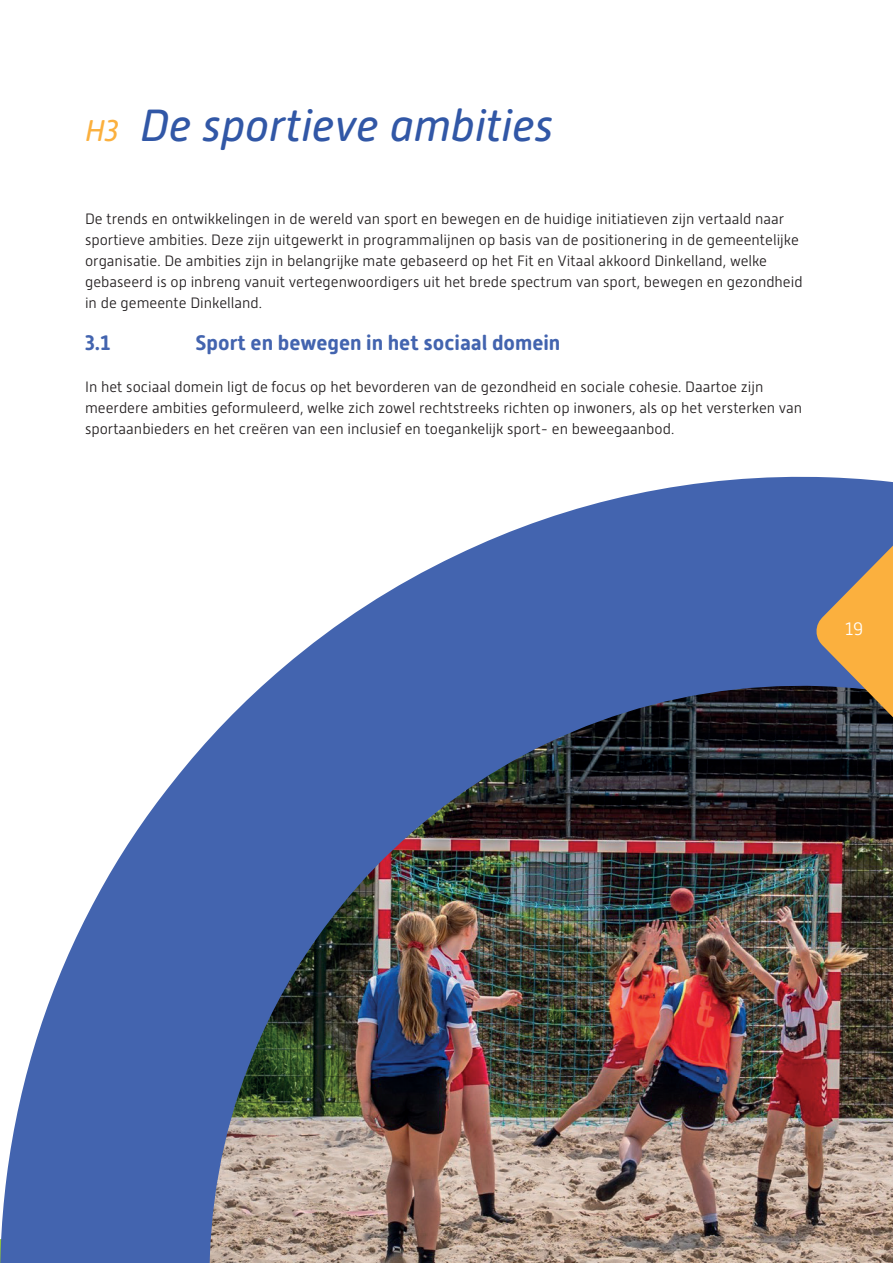
<style>
.page{position:relative;width:893px;height:1263px;background:#fff}
.page>*{position:absolute;margin:0;border:0;box-sizing:border-box;transform-origin:0 0}
.t1{font:italic 45px "Alwyn New Rounded";color:#3157a6}
.t2{font:700 21px "Alwyn New Rounded";color:#4364af}
.t3{font:300 18px "Alwyn New";color:#fff}
.t4{font:300 15px/21px "Alwyn New";color:#231f20}
.s1{font-size:30px;color:#fbb03e}
</style>
<div class="page">
<img style="left:0;top:477px;width:893px;height:786px">
<svg style="left:782px;top:476px;width:111px;height:314px;background:#61616e"></svg>
<h1 class="t1" style="left:85px;top:100px;width:470px"><span class="s1">H3</span> De sportieve ambities</h1>
<p class="t4" style="left:85px;top:208px;width:719px">De trends en ontwikkelingen in de wereld van sport en bewegen en de huidige initiatieven zijn vertaald naar sportieve ambities. Deze zijn uitgewerkt in programmalijnen op basis van de positionering in de gemeentelijke organisatie. De ambities zijn in belangrijke mate gebaseerd op het Fit en Vitaal akkoord Dinkelland, welke gebaseerd is op inbreng vanuit vertegenwoordigers uit het brede spectrum van sport, bewegen en gezondheid in de gemeente Dinkelland.</p>
<h2 class="t2" style="left:85px;top:331px;width:27px">3.1</h2>
<h2 class="t2" style="left:196px;top:331px;width:366px">Sport en bewegen in het sociaal domein</h2>
<p class="t4" style="left:85px;top:376px;width:719px">In het sociaal domein ligt de focus op het bevorderen van de gezondheid en sociale cohesie. Daartoe zijn meerdere ambities geformuleerd, welke zich zowel rechtstreeks richten op inwoners, als op het versterken van sportaanbieders en het creëren van een inclusief en toegankelijk sport- en beweegaanbod.</p>
<p class="t3" style="left:845px;top:618px;width:19px">19</p>
</div>
